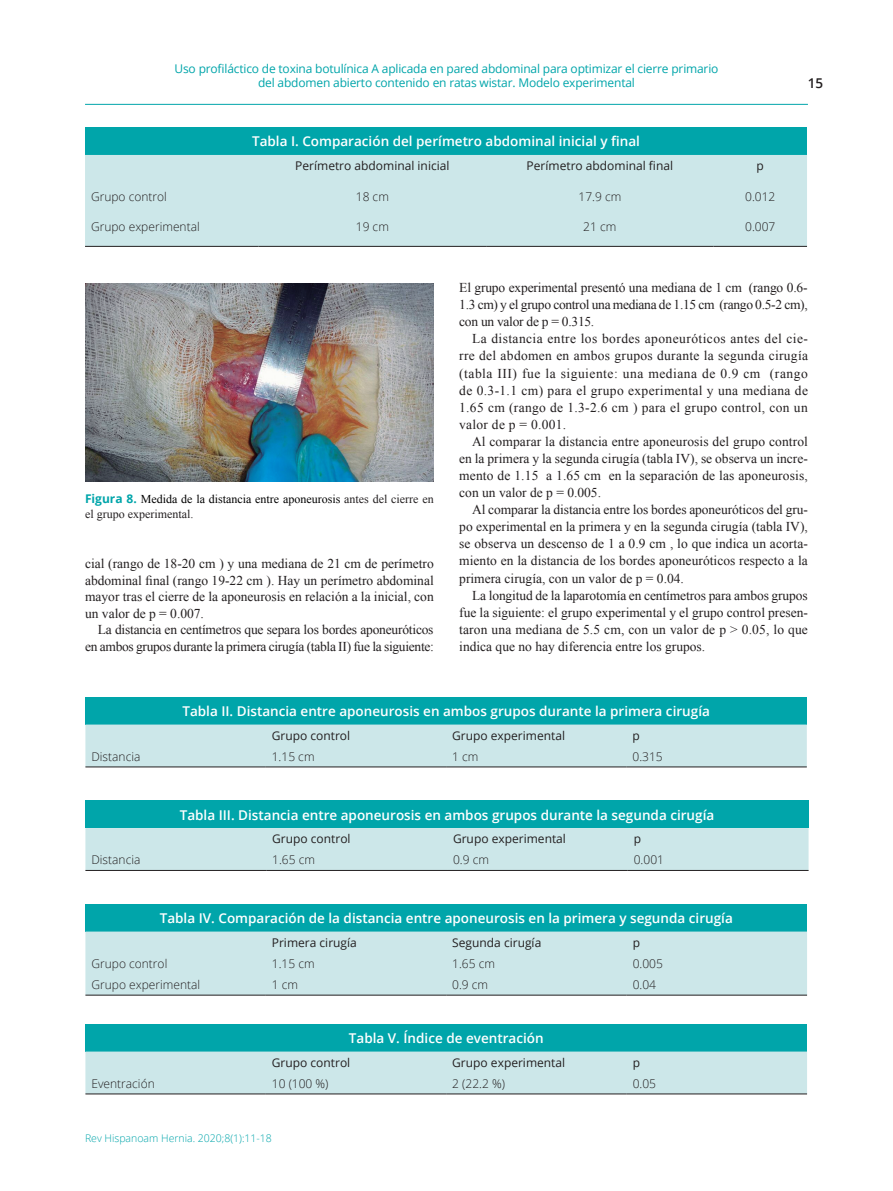
<style>
.page{position:relative;width:893px;height:1191px;background:#fff}
.page>*{position:absolute;margin:0;border:0;box-sizing:border-box;transform-origin:0 0}
.t1{font:13.5px/17.1px "Times New Roman";color:#231f20;text-align:justify}
.t2{font:600 13.5px "Open Sans";color:#fff}
.t3{font:600 13.5px "Open Sans";color:#231f20}
.t4{font:300 12px "Open Sans";color:#231f20}
.t5{font:12px "Open Sans";color:#231f20}
.t6{font:12px/14.4px "Open Sans";letter-spacing:-.015em;color:#00a5aa;text-align:center}
.t7{font:12px/15px "Times New Roman";color:#231f20}
.t8{font:300 10.5px "Open Sans";color:#00a5aa}
.s1{font-family:"Open Sans";font-weight:700;color:#00a5aa}
.s2{color:#000001}
</style>
<div class="page">
<hr style="left:85px;top:104px;width:723px;height:1px;background:#00a5aa">
<img style="left:85px;top:283px;width:349px;height:198px">
<div style="left:85px;top:128px;width:722px;height:27px;background:#00a5aa"></div>
<div style="left:85px;top:155px;width:722px;height:91px;background:#cce7e9"></div>
<hr style="left:85px;top:246px;width:174px;height:1px;background:#231f20">
<hr style="left:259px;top:246px;width:227px;height:1px;background:#231f20">
<hr style="left:486px;top:246px;width:228px;height:1px;background:#231f20">
<hr style="left:714px;top:246px;width:93px;height:1px;background:#231f20">
<div style="left:85px;top:697px;width:722px;height:27px;background:#00a5aa"></div>
<div style="left:85px;top:724px;width:722px;height:42px;background:#cce7e9"></div>
<hr style="left:85px;top:766px;width:181px;height:1px;background:#231f20">
<hr style="left:266px;top:766px;width:180px;height:1px;background:#231f20">
<hr style="left:446px;top:766px;width:180px;height:1px;background:#231f20">
<hr style="left:626px;top:766px;width:181px;height:1px;background:#231f20">
<div style="left:85px;top:800px;width:723px;height:28px;background:#00a5aa"></div>
<div style="left:85px;top:828px;width:723px;height:42px;background:#cce7e9"></div>
<hr style="left:85px;top:870px;width:181px;height:1px;background:#231f20">
<hr style="left:266px;top:870px;width:181px;height:1px;background:#231f20">
<hr style="left:447px;top:870px;width:181px;height:1px;background:#231f20">
<hr style="left:628px;top:870px;width:181px;height:1px;background:#231f20">
<div style="left:85px;top:904px;width:722px;height:27px;background:#00a5aa"></div>
<div style="left:85px;top:931px;width:722px;height:63px;background:#cce7e9"></div>
<hr style="left:85px;top:994px;width:181px;height:1px;background:#231f20">
<hr style="left:266px;top:994px;width:180px;height:1px;background:#231f20">
<hr style="left:446px;top:994px;width:181px;height:1px;background:#231f20">
<hr style="left:627px;top:994px;width:180px;height:1px;background:#231f20">
<div style="left:85px;top:1024px;width:722px;height:27px;background:#00a5aa"></div>
<div style="left:85px;top:1051px;width:722px;height:42px;background:#cce7e9"></div>
<hr style="left:85px;top:1093px;width:181px;height:1px;background:#231f20">
<hr style="left:266px;top:1093px;width:180px;height:1px;background:#231f20">
<hr style="left:446px;top:1093px;width:181px;height:1px;background:#231f20">
<hr style="left:627px;top:1093px;width:180px;height:1px;background:#231f20">
<p class="t6" style="left:175px;top:61px;width:545px">Uso profiláctico de toxina botulínica A aplicada en pared abdominal para optimizar el cierre primario del abdomen abierto contenido en ratas wistar. Modelo experimental</p>
<p class="t2" style="left:252px;top:132px;width:390px">Tabla I. Comparación del perímetro abdominal inicial y final</p>
<p class="t5" style="left:295px;top:158px;width:156px">Perímetro abdominal inicial</p>
<p class="t5" style="left:527px;top:158px;width:148px">Perímetro abdominal final</p>
<p class="t5" style="left:757px;top:158px;width:9px">p</p>
<p class="t4" style="left:91px;top:188px;width:77px">Grupo control</p>
<p class="t4" style="left:356px;top:188px;width:35px">18 cm</p>
<p class="t4" style="left:578px;top:188px;width:44px">17.9 cm</p>
<p class="t4" style="left:745px;top:188px;width:32px">0.012</p>
<p class="t4" style="left:91px;top:218px;width:110px">Grupo experimental</p>
<p class="t4" style="left:356px;top:218px;width:35px">19 cm</p>
<p class="t4" style="left:583px;top:218px;width:35px">21 cm</p>
<p class="t4" style="left:745px;top:218px;width:32px">0.007</p>
<p class="t3" style="left:808px;top:74px;width:17px">15</p>
<p class="t7" style="left:85px;top:491px;width:350px"><span class="s1">Figura 8.</span> <span class="s2">Medida de la distancia entre aponeurosis</span> antes del cierre en el grupo experimental.</p>
<p class="t1" style="left:85px;top:555px;width:350px;line-height:16.5px">cial (rango de 18-20 cm ) y una mediana de 21 cm de perímetro abdominal final (rango 19-22 cm ). Hay un perímetro abdominal mayor tras el cierre de la aponeurosis en relación a la inicial, con un valor de p = 0.007.</p>
<p class="t1" style="left:85px;top:621px;width:350px;line-height:16.5px;text-align:right">La distancia en centímetros que separa los bordes aponeuróticos en ambos grupos durante la primera cirugía (tabla II) fue la siguiente:</p>
<p class="t1" style="left:459px;top:279px;width:350px">El grupo experimental presentó una mediana de 1 cm (rango 0.6- 1.3 cm) y el grupo control una mediana de 1.15 cm (rango 0.5-2 cm), con un valor de p = 0.315.</p>
<p class="t1" style="left:459px;top:330px;width:350px;text-indent:13px">La distancia entre los bordes aponeuróticos antes del cie&shy;rre del abdomen en ambos grupos durante la segunda cirugía (tabla III) fue la siguiente: una mediana de 0.9 cm (rango de 0.3-1.1 cm) para el grupo experimental y una mediana de 1.65 cm (rango de 1.3-2.6 cm ) para el grupo control, con un valor de p = 0.001.</p>
<p class="t1" style="left:459px;top:432px;width:350px;text-indent:13px">Al comparar la distancia entre aponeurosis del grupo control en la primera y la segunda cirugía (tabla IV), se observa un incre&shy;mento de 1.15 a 1.65 cm en la separación de las aponeurosis, con un valor de p = 0.005.</p>
<p class="t1" style="left:459px;top:501px;width:350px;text-indent:13px">Al comparar la distancia entre los bordes aponeuróticos del gru&shy;po experimental en la primera y en la segunda cirugía (tabla IV), se observa un descenso de 1 a 0.9 cm , lo que indica un acorta&shy;miento en la distancia de los bordes aponeuróticos respecto a la primera cirugía, con un valor de p = 0.04.</p>
<p class="t1" style="left:459px;top:586px;width:350px;text-indent:13px">La longitud de la laparotomía en centímetros para ambos grupos fue la siguiente: el grupo experimental y el grupo control presen&shy;taron una mediana de 5.5 cm, con un valor de p ˃ 0.05, lo que indica que no hay diferencia entre los grupos.</p>
<p class="t2" style="left:182px;top:702px;width:529px">Tabla II. Distancia entre aponeurosis en ambos grupos durante la primera cirugía</p>
<p class="t5" style="left:272px;top:727px;width:80px">Grupo control</p>
<p class="t5" style="left:452px;top:727px;width:114px">Grupo experimental</p>
<p class="t5" style="left:632px;top:727px;width:9px">p</p>
<p class="t4" style="left:91px;top:748px;width:51px">Distancia</p>
<p class="t4" style="left:272px;top:748px;width:44px">1.15 cm</p>
<p class="t4" style="left:452px;top:748px;width:28px">1 cm</p>
<p class="t4" style="left:632px;top:748px;width:32px">0.315</p>
<p class="t2" style="left:180px;top:805px;width:536px">Tabla III. Distancia entre aponeurosis en ambos grupos durante la segunda cirugía</p>
<p class="t5" style="left:272px;top:830px;width:80px">Grupo control</p>
<p class="t5" style="left:453px;top:830px;width:114px">Grupo experimental</p>
<p class="t5" style="left:634px;top:830px;width:9px">p</p>
<p class="t4" style="left:91px;top:852px;width:51px">Distancia</p>
<p class="t4" style="left:272px;top:852px;width:44px">1.65 cm</p>
<p class="t4" style="left:453px;top:852px;width:37px">0.9 cm</p>
<p class="t4" style="left:634px;top:852px;width:32px">0.001</p>
<p class="t2" style="left:160px;top:909px;width:575px">Tabla IV. Comparación de la distancia entre aponeurosis en la primera y segunda cirugía</p>
<p class="t5" style="left:272px;top:934px;width:87px">Primera cirugía</p>
<p class="t5" style="left:452px;top:934px;width:91px">Segunda cirugía</p>
<p class="t5" style="left:633px;top:934px;width:9px">p</p>
<p class="t4" style="left:91px;top:955px;width:77px">Grupo control</p>
<p class="t4" style="left:272px;top:955px;width:44px">1.15 cm</p>
<p class="t4" style="left:452px;top:955px;width:44px">1.65 cm</p>
<p class="t4" style="left:633px;top:955px;width:32px">0.005</p>
<p class="t4" style="left:91px;top:976px;width:110px">Grupo experimental</p>
<p class="t4" style="left:272px;top:976px;width:28px">1 cm</p>
<p class="t4" style="left:452px;top:976px;width:37px">0.9 cm</p>
<p class="t4" style="left:633px;top:976px;width:25px">0.04</p>
<p class="t2" style="left:349px;top:1029px;width:196px">Tabla V. Índice de eventración</p>
<p class="t5" style="left:272px;top:1054px;width:80px">Grupo control</p>
<p class="t5" style="left:452px;top:1054px;width:114px">Grupo experimental</p>
<p class="t5" style="left:633px;top:1054px;width:9px">p</p>
<p class="t4" style="left:91px;top:1075px;width:65px">Eventración</p>
<p class="t4" style="left:272px;top:1075px;width:58px">10 (100 %)</p>
<p class="t4" style="left:452px;top:1075px;width:54px">2 (22.2 %)</p>
<p class="t4" style="left:633px;top:1075px;width:25px">0.05</p>
<p class="t8" style="left:85px;top:1130px;width:188px">Rev Hispanoam Hernia. 2020;8(1):11-18</p>
</div>
